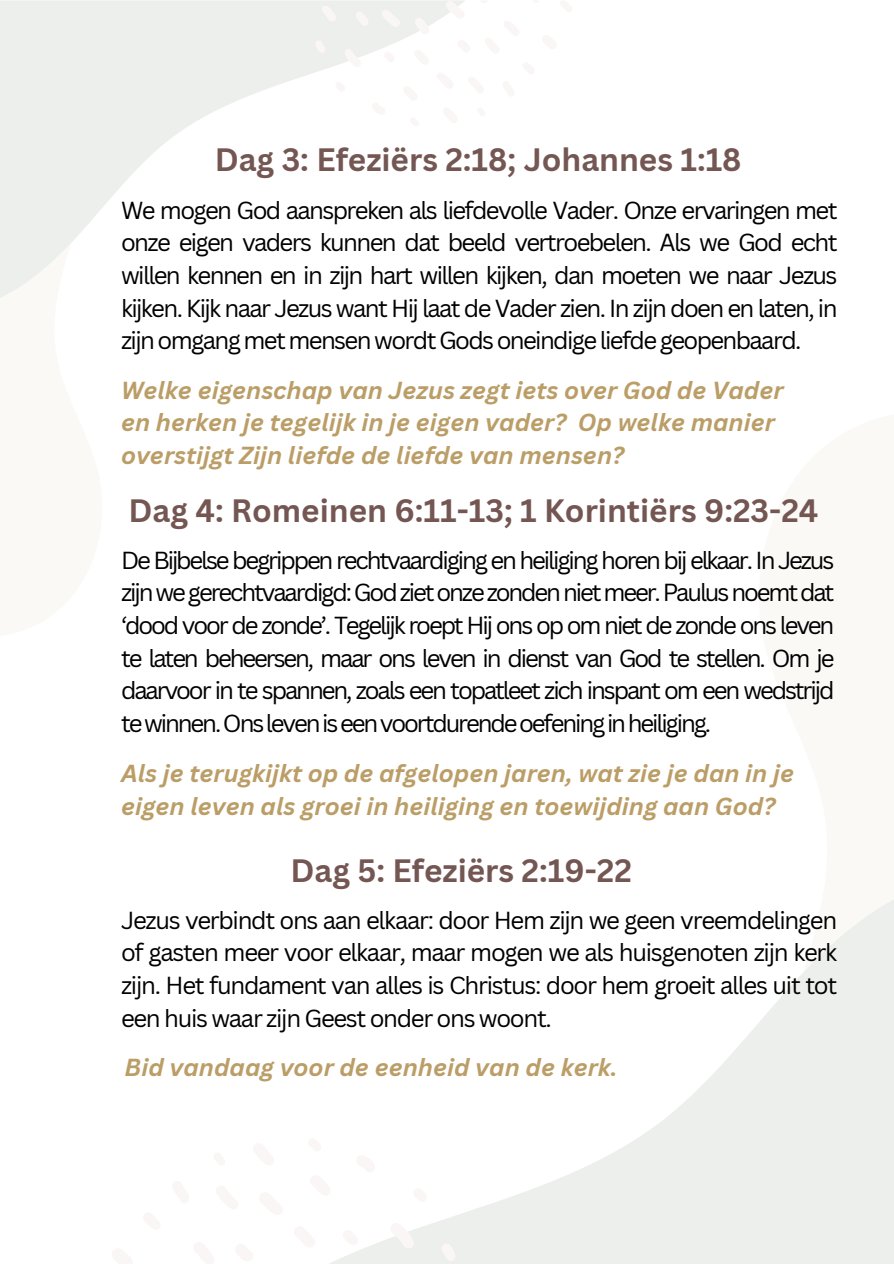
<style>
.page{position:relative;width:894px;height:1264px;background:#fff}
.page>*{position:absolute;margin:0;border:0;box-sizing:border-box;transform-origin:0 0}
.t1{font:700 31.5px "Canva Sans";color:#745753}
.t2{font:24px/32.7px "Canva Sans";letter-spacing:-.07em;color:#000;text-align:justify}
.t3{font:italic 700 24px/32.7px "Canva Sans";color:#bb9e67}
</style>
<div class="page">
<svg style="left:331px;top:900px;width:562px;height:363px"></svg>
<svg style="left:343px;top:1229px;width:15px;height:15px"></svg>
<svg style="left:390px;top:1222px;width:24px;height:26px"></svg>
<svg style="left:356px;top:1154px;width:19px;height:18px"></svg>
<svg style="left:441px;top:1243px;width:14px;height:17px"></svg>
<svg style="left:413px;top:1188px;width:14px;height:13px"></svg>
<svg style="left:0;top:0;width:465px;height:298px"></svg>
<svg style="left:381px;top:10px;width:18px;height:17px"></svg>
<svg style="left:415px;top:18px;width:14px;height:16px"></svg>
<svg style="left:445px;top:1px;width:20px;height:18px"></svg>
<svg style="left:457px;top:40px;width:8px;height:12px"></svg>
<svg style="left:414px;top:50px;width:15px;height:15px"></svg>
<svg style="left:356px;top:12px;width:12px;height:14px"></svg>
<svg style="left:436px;top:73px;width:17px;height:16px"></svg>
<svg style="left:403px;top:86px;width:14px;height:15px"></svg>
<svg style="left:384px;top:52px;width:10px;height:10px"></svg>
<svg style="left:344px;top:49px;width:17px;height:18px"></svg>
<svg style="left:322px;top:6px;width:14px;height:15px"></svg>
<svg style="left:442px;top:107px;width:15px;height:16px"></svg>
<svg style="left:371px;top:102px;width:14px;height:13px"></svg>
<svg style="left:315px;top:41px;width:10px;height:12px"></svg>
<svg style="left:335px;top:82px;width:10px;height:10px"></svg>
<svg style="left:410px;top:117px;width:9px;height:9px"></svg>
<h1 class="t1" style="left:215px;top:138px;width:528px">Dag 3: Efeziërs 2:18; Johannes 1:18</h1>
<p class="t2" style="left:121px;top:193px;width:717px">We mogen God aanspreken als liefdevolle Vader. Onze ervaringen met onze eigen vaders kunnen dat beeld vertroebelen. Als we God echt willen kennen en in zijn hart willen kijken, dan moeten we naar Jezus kijken. Kijk naar Jezus want Hij laat de Vader zien. In zijn doen en laten, in zijn omgang met mensen wordt Gods oneindige liefde geopenbaard.</p>
<p class="t3" style="left:121px;top:373px;width:664px">Welke eigenschap van Jezus zegt iets over God de Vader en herken je tegelijk in je eigen vader? Op welke manier overstijgt Zijn liefde de liefde van mensen?</p>
<h1 class="t1" style="left:128px;top:489px;width:691px">Dag 4: Romeinen 6:11-13; 1 Korintiërs 9:23-24</h1>
<p class="t2" style="left:121px;top:543px;width:714px">De Bijbelse begrippen rechtvaardiging en heiliging horen bij elkaar. In Jezus zijn we gerechtvaardigd: God ziet onze zonden niet meer. Paulus noemt dat ‘dood voor de zonde’. Tegelijk roept Hij ons op om niet de zonde ons leven te laten beheersen, maar ons leven in dienst van God te stellen. Om je daarvoor in te spannen, zoals een topatleet zich inspant om een wedstrijd te winnen. Ons leven is een voortdurende oefening in heiliging.</p>
<p class="t3" style="left:121px;top:756px;width:674px">Als je terugkijkt op de afgelopen jaren, wat zie je dan in je eigen leven als groei in heiliging en toewijding aan God?</p>
<h1 class="t1" style="left:290px;top:848px;width:343px">Dag 5: Efeziërs 2:19-22</h1>
<p class="t2" style="left:121px;top:903px;width:717px">Jezus verbindt ons aan elkaar: door Hem zijn we geen vreemdelingen of gasten meer voor elkaar, maar mogen we als huisgenoten zijn kerk zijn. Het fundament van alles is Christus: door hem groeit alles uit tot een huis waar zijn Geest onder ons woont.</p>
<p class="t3" style="left:125px;top:1050px;width:494px">Bid vandaag voor de eenheid van de kerk.</p>
</div>
